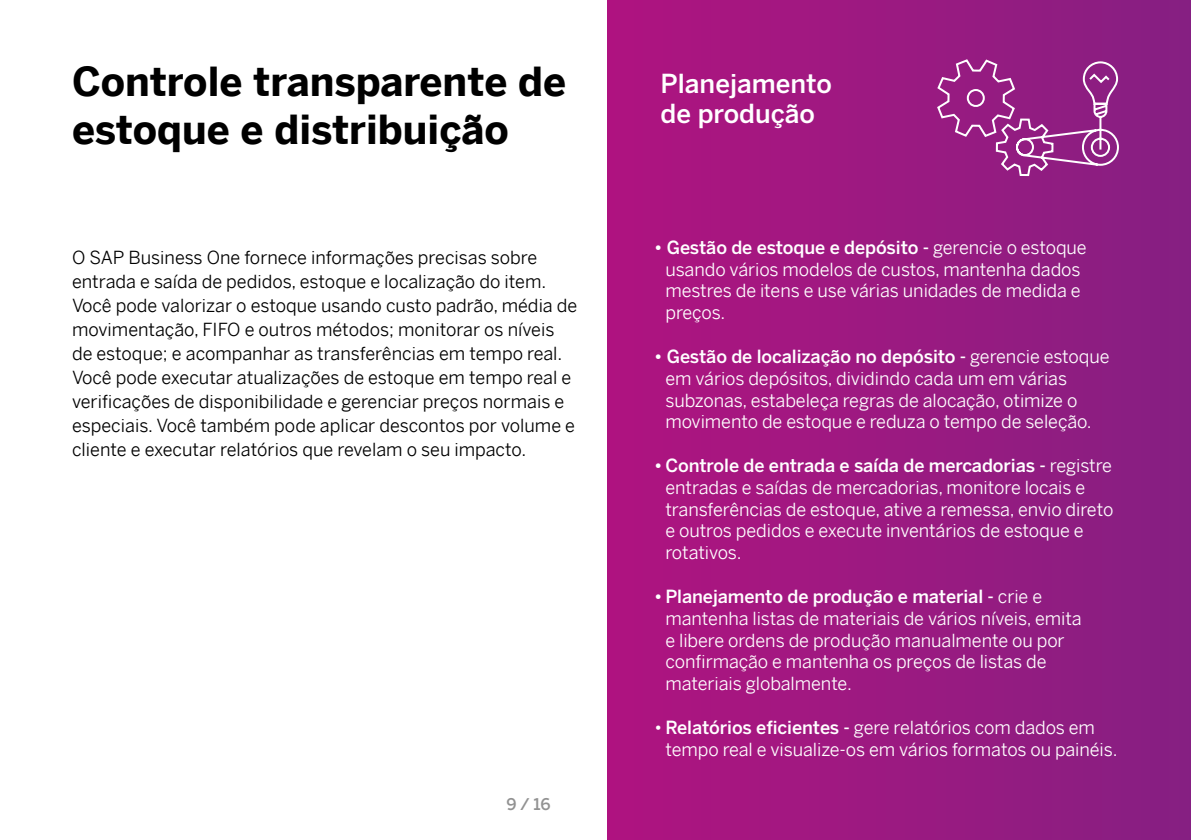
<style>
.page{position:relative;width:1191px;height:840px;background:#fff}
.page>*{position:absolute;margin:0;border:0;box-sizing:border-box;transform-origin:0 0}
.t1{font:700 40px/48px "Benton Sans";color:#000}
.t2{font:500 26px/30px "Benton Sans";color:#fff}
.t3{font:18px/21.6px "Benton Sans";letter-spacing:-.005em;color:#fff}
.t4{font:18px/24px "Benton Sans";color:#000}
.t5{font:500 16px "Benton Sans";color:#929292}
.s1{font-weight:500}
</style>
<div class="page">
<div style="left:608px;top:0;width:583px;height:839px;background:linear-gradient(to right,#af1380,#861f82)"></div>
<svg style="left:936px;top:58px;width:184px;height:119px;background:#9e358f"></svg>
<h1 class="t1" style="left:72px;top:53px;width:496px">Controle transparente de estoque e distribuição</h1>
<p class="t4" style="left:72px;top:243px;width:507px">O SAP Business One fornece informações precisas sobre entrada e saída de pedidos, estoque e localização do item.<br>Você pode valorizar o estoque usando custo padrão, média de movimentação, FIFO e outros métodos; monitorar os níveis de estoque; e acompanhar as transferências em tempo real.<br>Você pode executar atualizações de estoque em tempo real e verificações de disponibilidade e gerenciar preços normais e especiais. Você também pode aplicar descontos por volume e cliente e executar relatórios que revelam o seu impacto.</p>
<p class="t5" style="left:506px;top:793px;width:46px">9/16</p>
<h2 class="t2" style="left:660px;top:68px;width:173px">Planejamento de produção</h2>
<p class="t3" style="left:665px;top:234px;width:423px;text-indent:-11px"><span class="s1">• Gestão de estoque e depósito -</span> gerencie o estoque usando vários modelos de custos, mantenha dados mestres de itens e use várias unidades de medida e preços.</p>
<p class="t3" style="left:665px;top:343px;width:445px;text-indent:-11px"><span class="s1">• Gestão de localização no depósito -</span> gerencie estoque em vários depósitos, dividindo cada um em várias subzonas, estabeleça regras de alocação, otimize o movimento de estoque e reduza o tempo de seleção.</p>
<p class="t3" style="left:665px;top:452px;width:449px;text-indent:-11px"><span class="s1">• Controle de entrada e saída de mercadorias -</span> registre entradas e saídas de mercadorias, monitore locais e transferências de estoque, ative a remessa, envio direto e outros pedidos e execute inventários de estoque e rotativos.</p>
<p class="t3" style="left:665px;top:583px;width:418px;text-indent:-11px"><span class="s1">• Planejamento de produção e material -</span> crie e mantenha listas de materiais de vários níveis, emita e libere ordens de produção manualmente ou por confirmação e mantenha os preços de listas de materiais globalmente.</p>
<p class="t3" style="left:665px;top:714px;width:453px;text-indent:-11px">• <span class="s1">Relatórios eficientes -</span> gere relatórios com dados em tempo real e visualize-os em vários formatos ou painéis.</p>
</div>
